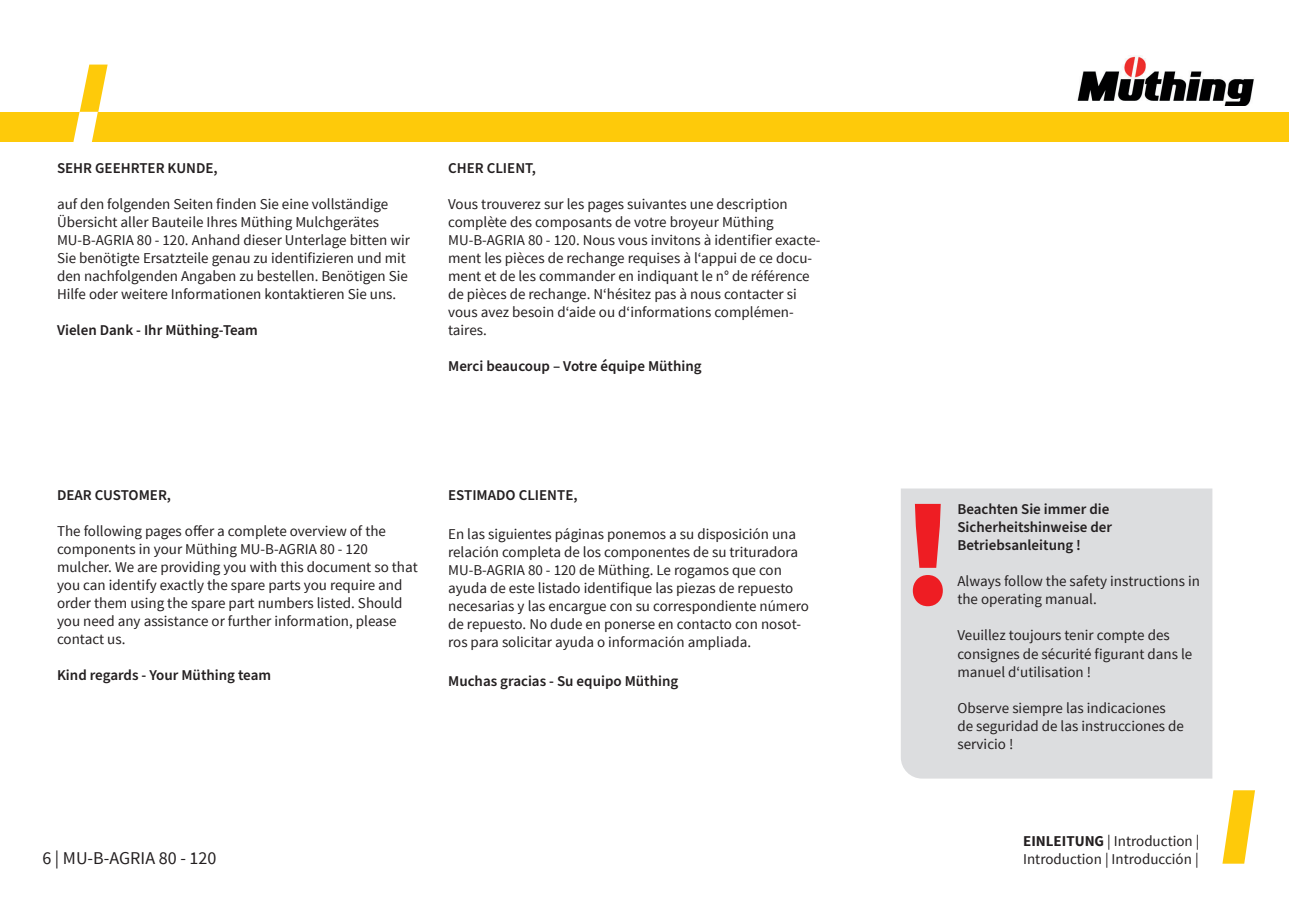
<style>
.page{position:relative;width:1289px;height:919px;background:#fff}
.page>*{position:absolute;margin:0;border:0;box-sizing:border-box;transform-origin:0 0}
.t1{font:900 150px "Source Sans Pro";color:#ee1d23}
.t2{font:18px "Source Sans Pro";color:#231f20}
.t3{font:15px/18px "Source Sans Pro";color:#231f20}
.t4{font:600 15px/18px "Source Sans Pro";color:#231f20}
.s1{font-weight:700}
</style>
<div class="page">
<img style="left:1124px;top:55px;width:22px;height:10px">
<svg style="left:0;top:65px;width:1288px;height:77px"></svg>
<svg style="left:1222px;top:790px;width:32px;height:73px"></svg>
<div style="left:901px;top:488px;width:311px;height:290px;background:#dcdddf"></div>
<p class="t4" style="left:57px;top:159px;width:162px">SEHR GEEHRTER KUNDE,</p>
<p class="t3" style="left:57px;top:195px;width:354px">auf den folgenden Seiten finden Sie eine vollständige Übersicht aller Bauteile Ihres Müthing Mulchgerätes MU-B-AGRIA 80 - 120. Anhand dieser Unterlage bitten wir Sie benötigte Ersatzteile genau zu identifizieren und mit den nachfolgenden Angaben zu bestellen. Benötigen Sie Hilfe oder weitere Informationen kontaktieren Sie uns.</p>
<p class="t4" style="left:57px;top:321px;width:202px">Vielen Dank - Ihr Müthing-Team</p>
<p class="t4" style="left:448px;top:159px;width:89px">CHER CLIENT,</p>
<p class="t3" style="left:448px;top:195px;width:374px">Vous trouverez sur les pages suivantes une description complète des composants de votre broyeur Müthing MU-B-AGRIA 80 - 120. Nous vous invitons à identifier exacte&shy;ment les pièces de rechange requises à l‘appui de ce docu&shy;ment et de les commander en indiquant le n° de référence de pièces de rechange. N‘hésitez pas à nous contacter si vous avez besoin d‘aide ou d‘informations complémen&shy;taires.</p>
<p class="t4" style="left:448px;top:357px;width:255px">Merci beaucoup – Votre équipe Müthing</p>
<p class="t4" style="left:57px;top:486px;width:116px">DEAR CUSTOMER,</p>
<p class="t3" style="left:57px;top:522px;width:362px">The following pages offer a complete overview of the components in your Müthing MU-B-AGRIA 80 - 120 mulcher. We are providing you with this document so that you can identify exactly the spare parts you require and order them using the spare part numbers listed. Should you need any assistance or further information, please contact us.</p>
<p class="t4" style="left:57px;top:666px;width:216px">Kind regards - Your Müthing team</p>
<p class="t4" style="left:448px;top:486px;width:131px">ESTIMADO CLIENTE,</p>
<p class="t3" style="left:448px;top:525px;width:362px">En las siguientes páginas ponemos a su disposición una relación completa de los componentes de su trituradora MU-B-AGRIA 80 - 120 de Müthing. Le rogamos que con ayuda de este listado identifique las piezas de repuesto necesarias y las encargue con su correspondiente número de repuesto. No dude en ponerse en contacto con nosot&shy;ros para solicitar ayuda o información ampliada.</p>
<p class="t4" style="left:448px;top:672px;width:232px">Muchas gracias - Su equipo Müthing</p>
<p class="t2" style="left:42px;top:846px;width:175px">6 | MU-B-AGRIA 80 - 120</p>
<h1 class="t1" style="left:900px;top:456px;width:55px">!</h1>
<p class="t4" style="left:957px;top:501px;width:156px">Beachten Sie immer die<br>Sicherheitshinweise der<br>Betriebsanleitung !</p>
<p class="t3" style="left:957px;top:572px;width:244px">Always follow the safety instructions in the operating manual.</p>
<p class="t3" style="left:957px;top:626px;width:236px">Veuillez toujours tenir compte des consignes de sécurité figurant dans le manuel d‘utilisation !</p>
<p class="t3" style="left:957px;top:698px;width:228px">Observe siempre las indicaciones de seguridad de las instrucciones de servicio !</p>
<p class="t3" style="left:1023px;top:831px;width:178px"><span class="s1">EINLEITUNG</span> | Introduction |<br>Introduction | Introducción |</p>
</div>
